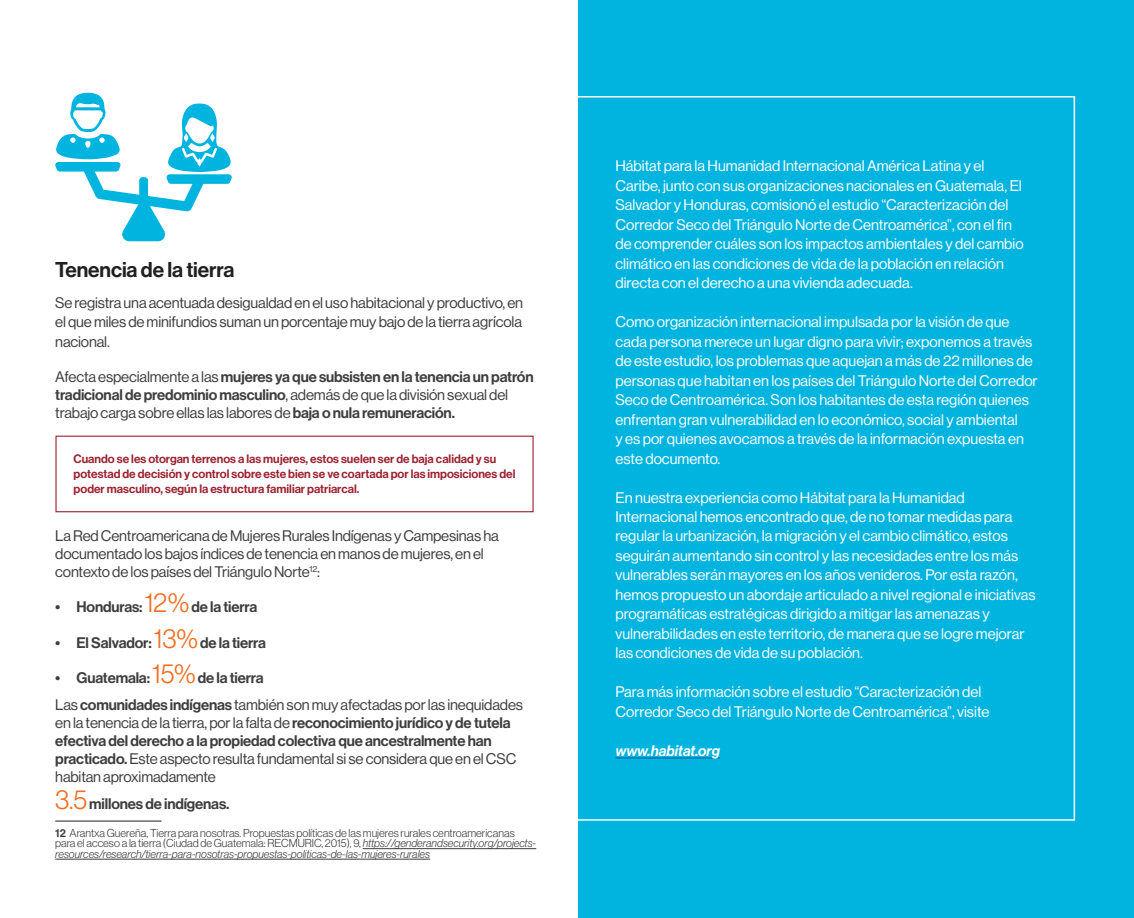
<style>
.page{position:relative;width:1134px;height:918px;background:#fff}
.page>*{position:absolute;margin:0;border:0;box-sizing:border-box;transform-origin:0 0}
.Titulos_internos{font:21px "N Haas Grotesk DS Pro 65 Md";letter-spacing:-.005em;color:#231f20}
.Paragraph{font:15px/19.5px "N Haas Grotesk DS Pro 55 Rg";color:#fff}
.Paragraph_W_Break{font:15px/18px "N Haas Grotesk DS Pro 55 Rg";letter-spacing:-.01em;color:#3e3e3f}
.Paragraph_W_Break-2{font:15px/18px "N Haas Grotesk DS Pro 65 Md";letter-spacing:-.01em;color:#3e3e3f}
.Paragraph_Tab_Strech{font:15px "N Haas Grotesk DS Pro 65 Md";letter-spacing:-.01em;color:#3e3e3f}
.Paragraph-2{font:15px "N Haas Grotesk DS Pro 66 Md It";color:#fff}
.Cuadro_Blanco{font:12px/15px "N Haas Grotesk DS Pro 65 Md";color:#9d2130}
.Paragraph-3{font:11.25px/10.5px "N Haas Grotesk DS Pro 45 Lt";color:#3e3e3f}
.s1{font-family:"N Haas Grotesk DS Pro 55 Rg"}
.s2{font-family:"N Haas Grotesk DS Pro 45 Lt";font-size:27px;color:#f36e21}
.s3{font-family:"N Haas Grotesk DS Pro 65 Md"}
.s4{font-family:"N Haas Grotesk DS Pro 46 Lt It"}
</style>
<div class="page">
<hr style="left:55px;top:821px;width:107px;height:1px;background:#231f20">
<hr style="left:363px;top:848px;width:173px;height:1px;background:#3e3e3f">
<hr style="left:55px;top:859px;width:375px;height:1px;background:#3e3e3f">
<div style="left:578px;top:0;width:556px;height:918px;background:#00b4e0"></div>
<svg style="left:55px;top:93px;width:177px;height:148px"></svg>
<hr style="left:615px;top:758px;width:105px;height:1px;background:#005a97">
<div style="left:55px;top:436px;width:479px;height:76px;border:1px solid #9d2130"></div>
<p class="Titulos_internos" style="left:55px;top:258px;width:181px">Tenencia de la tierra</p>
<p class="Paragraph_W_Break" style="left:55px;top:293px;width:469px;line-height:19.5px;text-align:justify">Se registra una acentuada desigualdad en el uso habitacional y productivo, en el que miles de minifundios suman un porcentaje muy bajo de la tierra agrícola nacional.</p>
<p class="Paragraph_W_Break-2" style="left:55px;top:368px;width:480px"><span class="s1">Afecta especialmente a las</span> mujeres ya que subsisten en la tenencia un patrón tradicional de predominio masculino<span class="s1">, además de que la división sexual del trabajo carga sobre ellas las labores de</span> baja o nula remuneración.</p>
<p class="Cuadro_Blanco" style="left:74px;top:452px;width:443px">Cuando se les otorgan terrenos a las mujeres, estos suelen ser de baja calidad y su potestad de decisión y control sobre este bien se ve coartada por las imposiciones del poder masculino, según la estructura familiar patriarcal.</p>
<p class="Paragraph_W_Break" style="left:55px;top:527px;width:445px">La Red Centroamericana de Mujeres Rurales Indígenas y Campesinas ha documentado los bajos índices de tenencia en manos de mujeres, en el contexto de los países del Triángulo Norte<sup>12</sup>:</p>
<p class="Paragraph_Tab_Strech" style="left:55px;top:598px;width:204px">• Honduras: <span class="s2">12%</span> de la tierra</p>
<p class="Paragraph_Tab_Strech" style="left:55px;top:634px;width:212px">• El Salvador: <span class="s2">13%</span> de la tierra</p>
<p class="Paragraph_Tab_Strech" style="left:55px;top:669px;width:210px">• Guatemala: <span class="s2">15%</span> de la tierra</p>
<p class="Paragraph_W_Break" style="left:55px;top:695px;width:469px">Las <span class="s3">comunidades indígenas</span> también son muy afectadas por las inequidades en la tenencia de la tierra, por la falta de <span class="s3">reconocimiento jurídico y de tutela efectiva del derecho a la propiedad colectiva que ancestralmente han practicado.</span> Este aspecto resulta fundamental si se considera que en el CSC habitan aproximadamente</p>
<p class="Paragraph_W_Break-2" style="left:55px;top:795px;width:176px"><span class="s2">3.5</span> millones de indígenas.</p>
<p class="Paragraph-3" style="left:55px;top:827px;width:482px"><span class="s3">12</span> Arantxa Guereña, Tierra para nosotras. Propuestas políticas de las mujeres rurales centroamericanas para el acceso a la tierra (Ciudad de Guatemala: RECMURIC, 2015), 9, <span class="s4">https://genderandsecurity.org/projects&shy;resources/research/tierra-para-nosotras-propuestas-politicas-de-las-mujeres-rurales</span></p>
<p class="Paragraph" style="left:615px;top:156px;width:410px">Hábitat para la Humanidad Internacional América Latina y el Caribe, junto con sus organizaciones nacionales en Guatemala, El Salvador y Honduras, comisionó el estudio “Caracterización del Corredor Seco del Triángulo Norte de Centroamérica”, con el fin de comprender cuáles son los impactos ambientales y del cambio climático en las condiciones de vida de la población en relación directa con el derecho a una vivienda adecuada.</p>
<p class="Paragraph" style="left:615px;top:312px;width:424px">Como organización internacional impulsada por la visión de que cada persona merece un lugar digno para vivir; exponemos a través de este estudio, los problemas que aquejan a más de 22 millones de personas que habitan en los países del Triángulo Norte del Corredor Seco de Centroamérica. Son los habitantes de esta región quienes enfrentan gran vulnerabilidad en lo económico, social y ambiental<br>y es por quienes avocamos a través de la información expuesta en este documento.</p>
<p class="Paragraph" style="left:615px;top:488px;width:422px">En nuestra experiencia como Hábitat para la Humanidad Internacional hemos encontrado que, de no tomar medidas para regular la urbanización, la migración y el cambio climático, estos seguirán aumentando sin control y las necesidades entre los más vulnerables serán mayores en los años venideros. Por esta razón, hemos propuesto un abordaje articulado a nivel regional e iniciativas programáticas estratégicas dirigido a mitigar las amenazas y vulnerabilidades en este territorio, de manera que se logre mejorar las condiciones de vida de su población.</p>
<p class="Paragraph" style="left:615px;top:683px;width:376px">Para más información sobre el estudio “Caracterización del<br>Corredor Seco del Triángulo Norte de Centroamérica”, visite</p>
<p class="Paragraph-2" style="left:615px;top:742px;width:106px">www.habitat.org</p>
</div>
